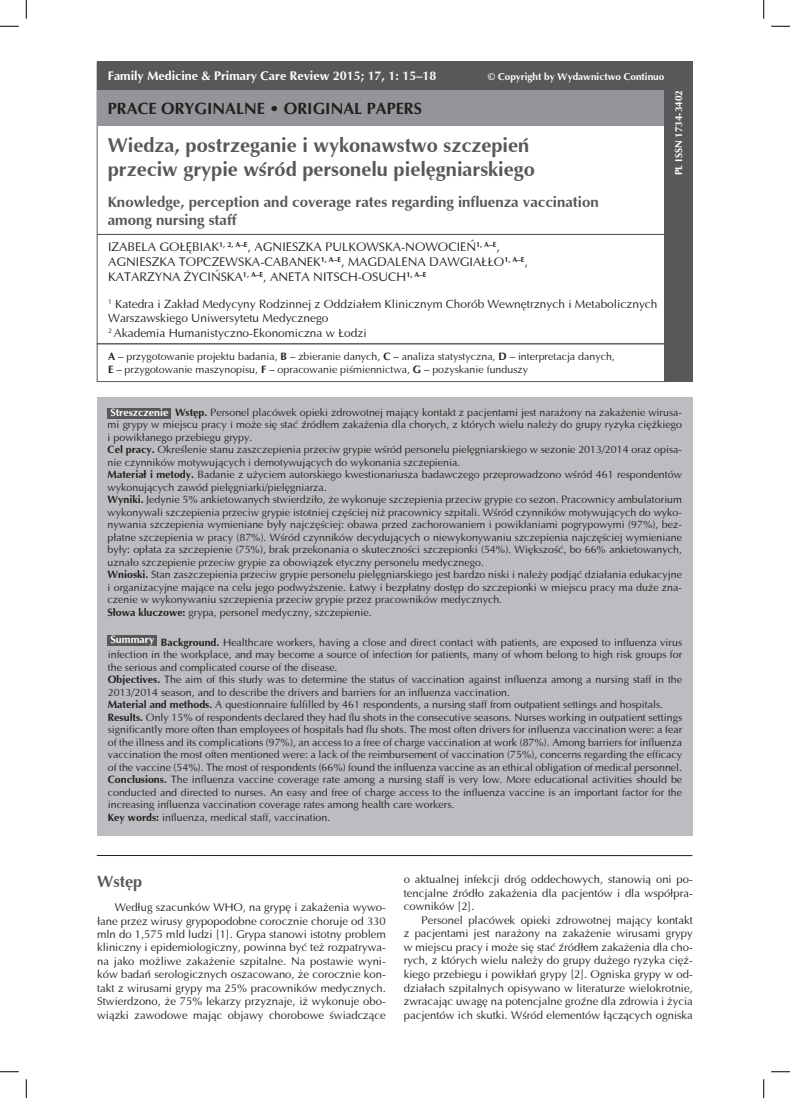
<style>
.page{position:relative;width:790px;height:1098px;background:#fff}
.page>*{position:absolute;margin:0;border:0;box-sizing:border-box;transform-origin:0 0}
.t1{font:700 20px/24px "Ottawa";color:#57585a}
.t2{font:700 16.25px "Ottawa";color:#231f20}
.t3{font:700 16.25px "Ottawa";color:#57585a}
.t4{font:700 15px/18px "Ottawa";color:#57585a}
.t5{font:12.5px/15px "Ottawa";color:#231f20}
.t6{font:700 12.5px "Ottawa";color:#fff}
.t7{font:11.88px/14.2px "Ottawa";color:#231f20}
.t8{font:11.25px/13.5px "Ottawa";color:#231f20;text-align:justify}
.t9{font:10.62px/12.5px "Ottawa";color:#231f20}
.t10{font:700 10.62px "Ottawa";color:#fff}
.t11{font:700 10px "Ottawa";color:#fff}
.s1{font-weight:700}
</style>
<div class="page">
<div style="left:97px;top:90px;width:567px;height:35px;background:#939598"></div>
<div style="left:97px;top:62px;width:595px;height:28px;background:#57585a"></div>
<div style="left:664px;top:62px;width:28px;height:320px;background:#57585a"></div>
<div style="left:97px;top:234px;width:569px;height:110px;border:1px solid #57585a"></div>
<div style="left:97px;top:343px;width:569px;height:39px;border:1px solid #57585a"></div>
<div style="left:97px;top:397px;width:595px;height:233px;background:#bcbdc0"></div>
<div style="left:97px;top:627px;width:595px;height:209px;background:#bcbdc0"></div>
<div style="left:107px;top:408px;width:64px;height:10px;background:#57585a"></div>
<div style="left:108px;top:635px;width:49px;height:11px;background:#57585a"></div>
<hr style="left:97px;top:855px;width:595px;height:1px;background:#231f20">
<svg style="left:0;top:25px;width:19px;height:2px"></svg>
<svg style="left:771px;top:25px;width:19px;height:2px"></svg>
<svg style="left:0;top:1071px;width:19px;height:1px"></svg>
<svg style="left:771px;top:1071px;width:19px;height:1px"></svg>
<svg style="left:25px;top:0;width:2px;height:19px"></svg>
<svg style="left:25px;top:1079px;width:2px;height:19px"></svg>
<svg style="left:763px;top:0;width:1px;height:19px"></svg>
<svg style="left:763px;top:1079px;width:1px;height:19px"></svg>
<p class="t6" style="left:108px;top:68px;width:330px">Family Medicine &amp; Primary Care Review 2015; 17, 1: 15–18</p>
<p class="t11" style="left:488px;top:70px;width:178px">© Copyright by Wydawnictwo Continuo</p>
<p class="t11" style="left:672px;top:175px;width:87px;rotate:-90deg">PL ISSN 1734-3402</p>
<h2 class="t2" style="left:108px;top:98px;width:316px">PRACE ORYGINALNE • ORIGINAL PAPERS</h2>
<h1 class="t1" style="left:108px;top:133px;width:428px">Wiedza, postrzeganie i wykonawstwo szczepień przeciw grypie wśród personelu pielęgniarskiego</h1>
<h3 class="t4" style="left:108px;top:193px;width:492px">Knowledge, perception and coverage rates regarding influenza vaccination among nursing staff</h3>
<p class="t5" style="left:108px;top:239px;width:421px">Izabela Gołębiak<sup>1,</sup> <sup>2,</sup> <sup>A–E</sup>, Ag ni eszka Pulkowska-nowoci eń<sup>1,</sup> <sup>A–E</sup>,<br>Ag ni eszka Topczewska-Cabanek<sup>1,</sup> <sup>A–E</sup>, Mag dalena Dawgiałło<sup>1,</sup> <sup>A–E</sup>,<br>Katarzyna Życi ńska<sup>1,</sup> <sup>A–E</sup>, Aneta Nitsch-Osuch<sup>1,</sup> <sup>A–E</sup></p>
<p class="t7" style="left:108px;top:297px;width:551px"><sup>1</sup> Katedra i Zakład Medycyny Rodzinnej z Oddziałem Klinicznym Chorób Wewnętrznych i Metabolicznych<br>Warszawskiego U niwersytetu Medycznego<br><sup>2</sup> Akademia H umanistyczno-Ekonomiczna w Łodzi</p>
<p class="t9" style="left:108px;top:350px;width:508px"><span class="s1">A</span> – przygotowanie projektu badania, <span class="s1">B</span> – zbieranie danych, <span class="s1">C</span> – analiza statystyczna, <span class="s1">D</span> – interpretacja danych,<br><span class="s1">E</span> – przygotowanie maszynopisu, <span class="s1">F</span> – opracowanie piśmiennictwa, <span class="s1">G</span> – pozyskanie funduszy</p>
<p class="t9" style="left:108px;top:406px;width:576px;text-indent:67px"><span class="s1">Wstęp.</span> Personel placówek opieki zdrowotnej mający kontakt z pacjentami jest narażony na zakażenie wirusa&shy;mi grypy w miejscu pracy i może się stać źródłem zakażenia dla chorych, z których wielu należy do grupy ryzyka ciężkiego i powikłanego przebiegu grypy.<br><span class="s1">Cel pracy.</span> Określenie stanu zaszczepienia przeciw grypie wśród personelu pielęgniarskiego w sezonie 2013/2014 oraz opisa&shy;nie czynników motywujących i demotywujących do wykonania szczepienia.<br><span class="s1">Materiał i metody.</span> B adanie z użyciem autorskiego kwestionariusza badawczego przeprowadzono wśród 461 respondentów wykonujących zawód pielęgniarki/pielęgniarza.<br><span class="s1">Wyniki.</span> Jedynie 5% ankietowanych stwierdziło, że wykonuje szczepienia przeciw grypie co sezon. Pracownicy ambulatorium wykonywali szczepienia przeciw grypie istotniej częściej niż pracownicy szpitali. Wśród czynników motywujących do wyko&shy;nywania szczepienia wymieniane były najczęściej: obawa przed zachorowaniem i powikłaniami pogrypowymi (97%), bez&shy;płatne szczepienia w pracy (87%). Wśród czynników decydujących o niewykonywaniu szczepienia najczęściej wymieniane były: opłata za szczepienie (75%), brak przekonania o skuteczności szczepionki (54%). Większość, bo 66% ankietowanych, uznało szczepienie przeciw grypie za obowiązek etyczny personelu medycznego.<br><span class="s1">Wnioski.</span> Stan zaszczepienia przeciw grypie personelu pielęgniarskiego jest bardzo niski i należy podjąć działania edukacyjne i organizacyjne mające na celu jego podwyższenie. Łatwy i bezpłatny dostęp do szczepionki w miejscu pracy ma duże zna&shy;czenie w wykonywaniu szczepienia przeciw grypie przez pracowników medycznych.<br><span class="s1">Słowa kluczowe:</span> grypa, personel medyczny, szczepienie.</p>
<p class="t9" style="left:108px;top:636px;width:576px;text-indent:53px"><span class="s1">Background.</span> H ealthcare workers, having a close and direct contact with patients, are exposed to influenza virus infection in the workplace, and may become a source of infection for patients, many of whom belong to high risk groups for the serious and complicated course of the disease.<br><span class="s1">Objectives.</span> The aim of this study was to determine the status of vaccination against influenza among a nursing staff in the 2013/2014 season, and to describe the drivers and barriers for an influenza vaccination.<br><span class="s1">Material and methods.</span> A questionnaire fulfilled by 461 respondents, a nursing staff from outpatient settings and hospitals.<br><span class="s1">Results.</span> Only 15% of respondents declared they had flu shots in the consecutive seasons. N urses working in outpatient settings significantly more often than employees of hospitals had flu shots. The most often drivers for influenza vaccination were: a fear of the illness and its complications (97%), an access to a free of charge vaccination at work (87%). Among barriers for influenza vaccination the most often mentioned were: a lack of the reimbursement of vaccination (75%), concerns regarding the efficacy of the vaccine (54%). The most of respondents (66%) found the influenza vaccine as an ethical obligation of medical personnel.<br><span class="s1">Conclusions.</span> The influenza vaccine coverage rate among a nursing staff is very low. More educational activities should be conducted and directed to nurses. An easy and free of charge access to the influenza vaccine is an important factor for the increasing influenza vaccination coverage rates among health care workers.<br><span class="s1">Key words:</span> influenza, medical staff, vaccination.</p>
<p class="t10" style="left:110px;top:405px;width:59px">Streszczenie</p>
<p class="t10" style="left:111px;top:632px;width:45px">Summary</p>
<h2 class="t3" style="left:97px;top:871px;width:47px">Wstęp</h2>
<p class="t8" style="left:115px;top:900px;width:110px">Według szacunków WHO</p>
<p class="t8" style="left:97px;top:900px;width:290px;text-indent:146px">, na grypę i zakażenia wywo&shy;łane przez wirusy grypopodobne corocznie choruje od 330 mln do 1,575 mld ludzi [1]. Grypa stanowi istotny problem kliniczny i epidemiologiczny, powinna być też rozpatrywa&shy;na jako możliwe zakażenie szpitalne. N a postawie wyni&shy;ków badań serologicznych oszacowano, że corocznie kon&shy;takt z wirusami grypy ma 25% pracowników medycznych.<br>Stwierdzono, że 75% lekarzy przyznaje, iż wykonuje obo&shy;wiązki zawodowe mając objawy chorobowe świadczące</p>
<p class="t8" style="left:404px;top:873px;width:290px">o aktualnej infekcji dróg oddechowych, stanowią oni po&shy;tencjalne źródło zakażenia dla pacjentów i dla współpra&shy;cowników [2].</p>
<p class="t8" style="left:404px;top:913px;width:290px;text-indent:18px">Personel placówek opieki zdrowotnej mający kontakt z pacjentami jest narażony na zakażenie wirusami grypy w miejscu pracy i może się stać źródłem zakażenia dla cho&shy;rych, z których wielu należy do grupy dużego ryzyka cięż&shy;kiego przebiegu i powikłań grypy [2]. Ogniska grypy w od&shy;działach szpitalnych opisywano w literaturze wielokrotnie, zwracając uwagę na potencjalne groźne dla zdrowia i życia pacjentów ich skutki. Wśród elementów łączących ogniska</p>
</div>
